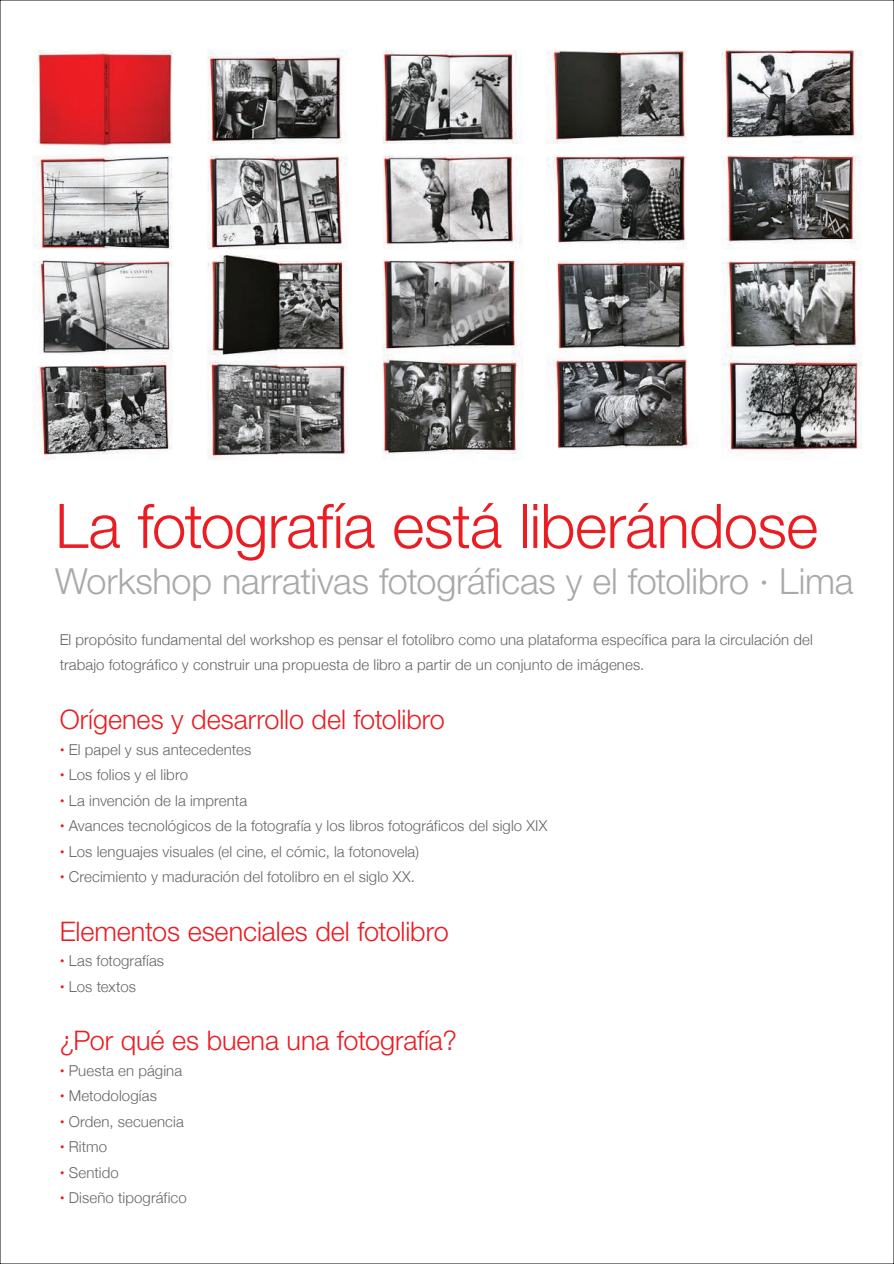
<style>
.page{position:relative;width:894px;height:1264px;background:#fff}
.page>*{position:absolute;margin:0;border:0;box-sizing:border-box;transform-origin:0 0}
.t1{font:300 61.5px "Helvetica Neue";letter-spacing:-.01em;color:#ea1d23}
.t2{font:300 36px "Helvetica Neue";letter-spacing:-.005em;color:#a8a9a8}
.t3{font:300 27px "Helvetica Neue";letter-spacing:-.005em;color:#ea1d23}
.t4{font:300 15px/25.5px "Helvetica Neue";letter-spacing:.005em;color:#666}
.s1{font-weight:700;font-size:18px;color:#ea1f26}
</style>
<div class="page">
<img style="left:32px;top:50px;width:830px;height:410px">
<h1 class="t1" style="left:55px;top:488px;width:764px">La fotografía está liberándose</h1>
<h2 class="t2" style="left:55px;top:559px;width:800px">Workshop narrativas fotográficas y el fotolibro · Lima</h2>
<p class="t4" style="left:60px;top:626px;width:754px">El propósito fundamental del workshop es pensar el fotolibro como una plataforma específica para la circulación del trabajo fotográfico y construir una propuesta de libro a partir de un conjunto de imágenes.</p>
<h3 class="t3" style="left:60px;top:703px;width:387px">Orígenes y desarrollo del fotolibro</h3>
<p class="t4" style="left:60px;top:736px;width:489px"><span class="s1">·</span> El papel y sus antecedentes<br><span class="s1">·</span> Los folios y el libro<br><span class="s1">·</span> La invención de la imprenta<br><span class="s1">·</span> Avances tecnológicos de la fotografía y los libros fotográficos del siglo XIX <span class="s1">·</span> Los lenguajes visuales (el cine, el cómic, la fotonovela)<br><span class="s1">·</span> Crecimiento y maduración del fotolibro en el siglo XX.</p>
<h3 class="t3" style="left:60px;top:914px;width:391px">Elementos esenciales del fotolibro</h3>
<p class="t4" style="left:60px;top:947px;width:106px"><span class="s1">·</span> Las fotografías <span class="s1">·</span> Los textos</p>
<h3 class="t3" style="left:60px;top:1024px;width:399px">¿Por qué es buena una fotografía?</h3>
<p class="t4" style="left:60px;top:1057px;width:129px"><span class="s1">·</span> Puesta en página <span class="s1">·</span> Metodologías<br><span class="s1">·</span> Orden, secuencia <span class="s1">·</span> Ritmo<br><span class="s1">·</span> Sentido<br><span class="s1">·</span> Diseño tipográfico</p>
</div>
